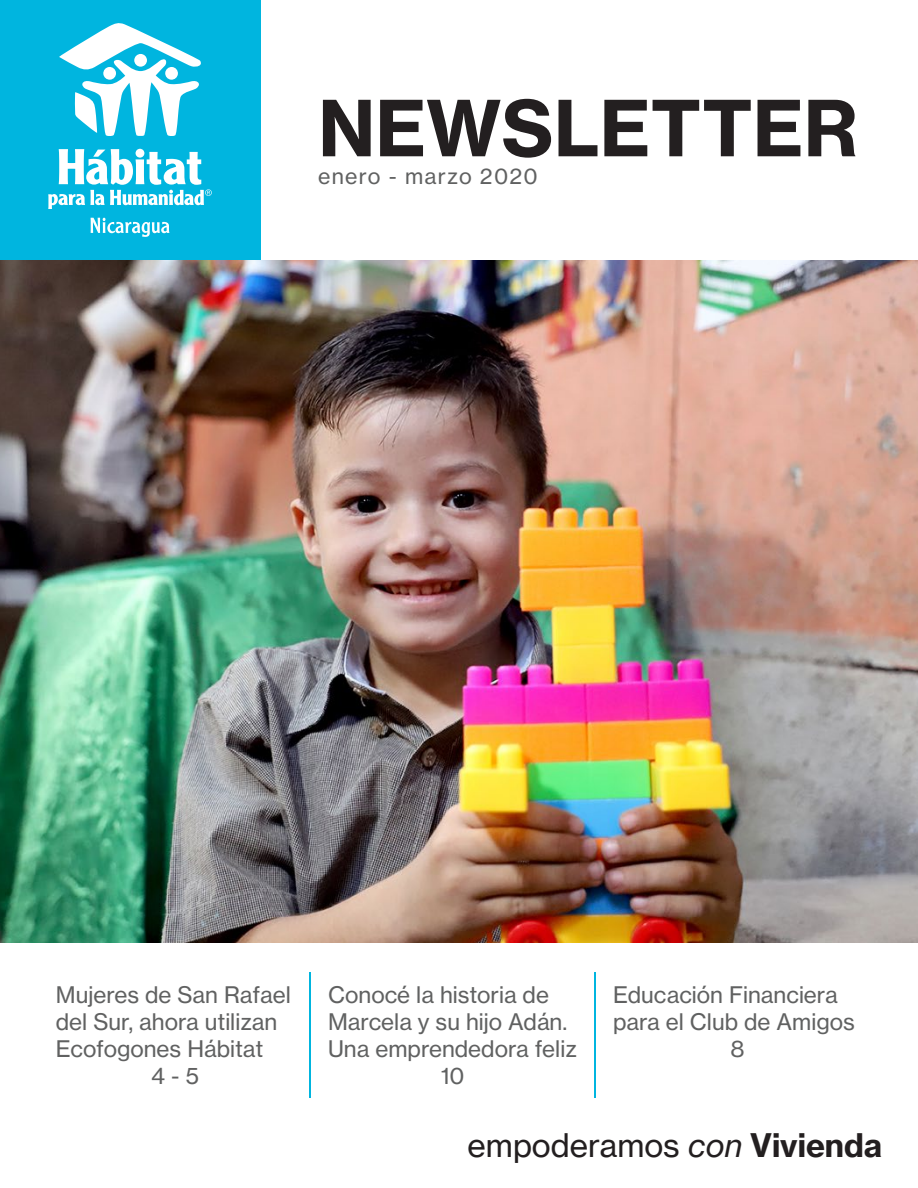
<style>
.page{position:relative;width:918px;height:1188px;background:#fff}
.page>*{position:absolute;margin:0;border:0;box-sizing:border-box;transform-origin:0 0}
.t1{font:75.9px "N Haas Grotesk TX Pro 75 Bd";color:#231f20}
.t2{font:31.8px "N Haas Grotesk TX Pro";color:#231f20}
.t3{font:22.5px "N Haas Grotesk TX Pro 55 Rg";color:#606161}
.t4{font:21.45px "N Haas Grotesk TX Pro 55 Rg";letter-spacing:.06em;color:#606161}
.s1{font-style:italic}
.s2{font-weight:700}
</style>
<div class="page">
<div style="left:0;top:0;width:260px;height:260px;background:#00b5df"></div>
<svg style="left:91px;top:218px;width:78px;height:19px"></svg>
<svg style="left:59px;top:23px;width:142px;height:113px"></svg>
<svg style="left:48px;top:149px;width:164px;height:60px"></svg>
<img style="left:0;top:260px;width:918px;height:683px">
<hr style="left:309px;top:972px;width:2px;height:125px;background:#00b5df">
<hr style="left:594px;top:972px;width:2px;height:125px;background:#00b5df">
<h1 class="t1" style="left:318px;top:81px;width:541px">NEWSLETTER</h1>
<p class="t4" style="left:318px;top:163px;width:221px">enero - marzo 2020</p>
<p class="t3" style="left:56px;top:981px;width:236px">Mujeres de San Rafael</p>
<p class="t3" style="left:56px;top:1008px;width:223px">del Sur, ahora utilizan</p>
<p class="t3" style="left:56px;top:1035px;width:209px">Ecofogones Hábitat</p>
<p class="t3" style="left:151px;top:1062px;width:49px">4 - 5</p>
<p class="t3" style="left:328px;top:981px;width:222px">Conocé la historia de</p>
<p class="t3" style="left:328px;top:1008px;width:241px">Marcela y su hijo Adán.</p>
<p class="t3" style="left:328px;top:1035px;width:250px">Una emprendedora feliz</p>
<p class="t3" style="left:441px;top:1062px;width:25px">10</p>
<p class="t3" style="left:613px;top:981px;width:226px">Educación Financiera</p>
<p class="t3" style="left:613px;top:1008px;width:243px">para el Club de Amigos</p>
<p class="t3" style="left:731px;top:1035px;width:16px">8</p>
<h2 class="t2" style="left:468px;top:1126px;width:416px">empoderamos <span class="s1">con</span> <span class="s2">Vivienda</span></h2>
</div>
